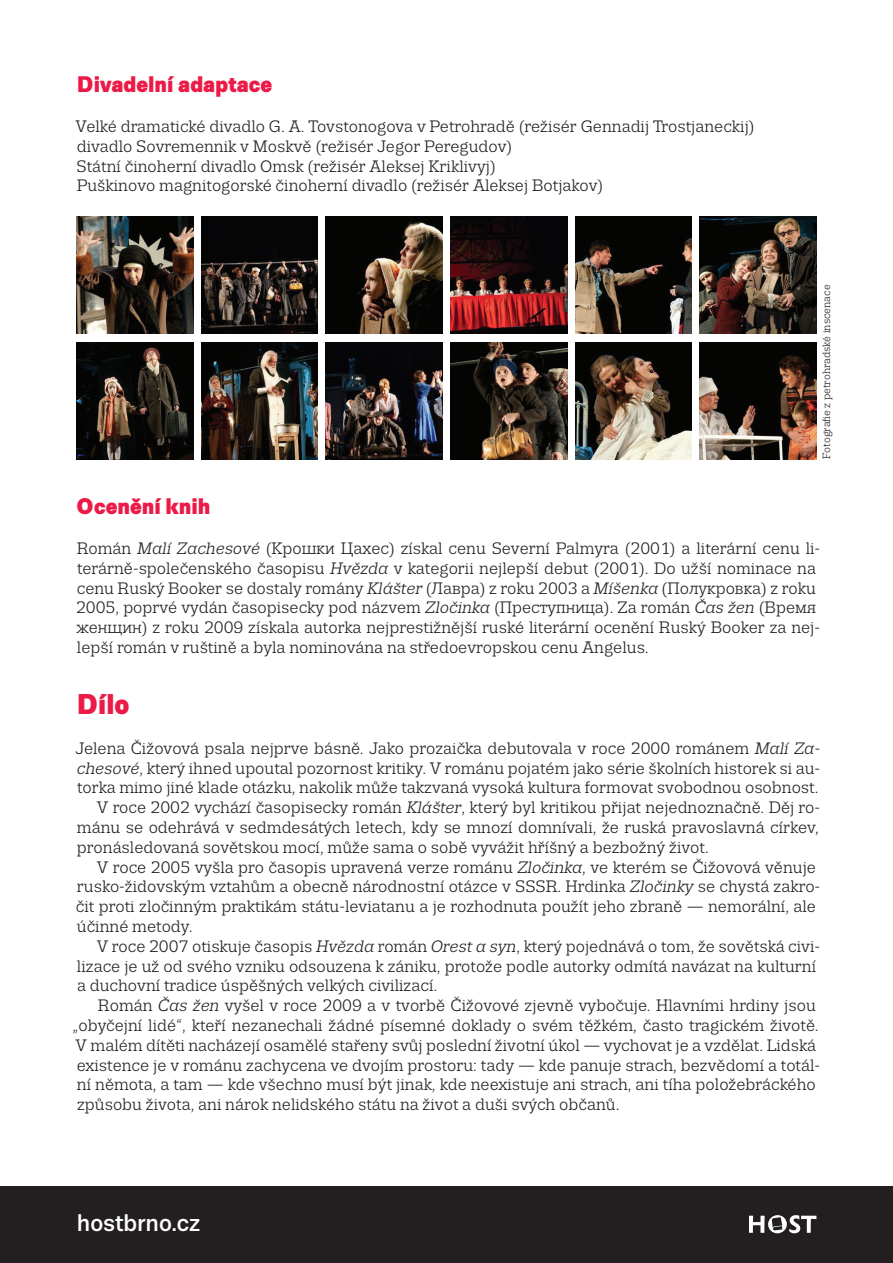
<style>
.page{position:relative;width:893px;height:1263px;background:#fff}
.page>*{position:absolute;margin:0;border:0;box-sizing:border-box;transform-origin:0 0}
.t1{font:900 28.5px "Trivia Sans";color:#ec1a47}
.t2{font:500 24px "Trivia Sans";color:#fff}
.t3{font:900 22.5px "Trivia Sans";color:#ec1a47}
.t4{font:16.5px/19.8px "Trivia Slab";color:#231f20}
.t5{font:10.5px "Trivia Slab";color:#231f20}
.s1{font-style:italic}
</style>
<div class="page">
<div style="left:0;top:1186px;width:893px;height:77px;background:#231f20"></div>
<svg style="left:749px;top:1215px;width:67px;height:18px"></svg>
<img style="left:77px;top:217px;width:116px;height:116px">
<img style="left:77px;top:343px;width:116px;height:116px">
<img style="left:201px;top:217px;width:117px;height:116px">
<img style="left:201px;top:343px;width:117px;height:116px">
<img style="left:326px;top:217px;width:116px;height:116px">
<img style="left:326px;top:343px;width:116px;height:116px">
<img style="left:451px;top:217px;width:116px;height:116px">
<img style="left:451px;top:343px;width:116px;height:116px">
<img style="left:575px;top:217px;width:117px;height:116px">
<img style="left:575px;top:343px;width:117px;height:116px">
<img style="left:700px;top:217px;width:116px;height:116px">
<img style="left:700px;top:343px;width:116px;height:116px">
<h3 class="t3" style="left:77px;top:72px;width:197px">Divadelní adaptace</h3>
<p class="t4" style="left:76px;top:117px;width:681px">Velké dramatické divadlo G. A. Tovstonogova v Petrohradě (režisér Gennadij Trostjaneckij) divadlo Sovremennik v Moskvě (režisér Jegor Peregudov)<br>Státní činoherní divadlo Omsk (režisér Aleksej Kriklivyj)<br>Puškinovo magnitogorské činoherní divadlo (režisér Aleksej Botjakov)</p>
<p class="t5" style="left:821px;top:459px;width:175px;rotate:-90deg">Fotografie z petrohradské inscenace</p>
<h3 class="t3" style="left:76px;top:494px;width:136px">Ocenění knih</h3>
<p class="t4" style="left:76px;top:539px;width:746px">Román <span class="s1">Malí Zachesové</span> (Крошки Цахес) získal cenu Severní Palmyra (2001) a literární cenu li&shy;terárně-společenského časopisu <span class="s1">Hvězda</span> v kategorii nejlepší debut (2001). Do užší nominace na cenu Ruský Booker se dostaly romány <span class="s1">Klášter</span> (Лавра) z roku 2003 a <span class="s1">Míšenka</span> (Полукровка) z roku 2005, poprvé vydán časopisecky pod názvem <span class="s1">Zločinka</span> (Преступница). Za román <span class="s1">Čas žen</span> (Время женщин) z roku 2009 získala autorka nejprestižnější ruské literární ocenění Ruský Booker za nej&shy;lepší román v ruštině a byla nominována na středoevropskou cenu Angelus.</p>
<h1 class="t1" style="left:77px;top:688px;width:54px">Dílo</h1>
<p class="t4" style="left:75px;top:738px;width:746px">Jelena Čižovová psala nejprve básně. Jako prozaička debutovala v roce 2000 románem <span class="s1">Malí Za-</span></p>
<p class="t4" style="left:77px;top:758px;width:745px"><span class="s1">chesové</span>, který ihned upoutal pozornost kritiky. V románu pojatém jako série školních historek si au-</p>
<p class="t4" style="left:77px;top:778px;width:743px">torka mimo jiné klade otázku, nakolik může takzvaná vysoká kultura formovat svobodnou osobnost.</p>
<p class="t4" style="left:97px;top:798px;width:725px">V roce 2002 vychází časopisecky román <span class="s1">Klášter</span>, který byl kritikou přijat nejednoznačně. Děj ro-</p>
<p class="t4" style="left:77px;top:818px;width:743px">mánu se odehrává v sedmdesátých letech, kdy se mnozí domnívali, že ruská pravoslavná církev,</p>
<p class="t4" style="left:77px;top:837px;width:633px">pronásledovaná sovětskou mocí, může sama o sobě vyvážit hříšný a bezbožný život.</p>
<p class="t4" style="left:97px;top:857px;width:721px">V roce 2005 vyšla pro časopis upravená verze románu <span class="s1">Zločinka</span>, ve kterém se Čižovová věnuje</p>
<p class="t4" style="left:77px;top:877px;width:745px">rusko-židovským vztahům a obecně národnostní otázce v SSSR. Hrdinka <span class="s1">Zločinky</span> se chystá zakro-</p>
<p class="t4" style="left:76px;top:897px;width:742px">čit proti zločinným praktikám státu-leviatanu a je rozhodnuta použít jeho zbraně — nemorální, ale</p>
<p class="t4" style="left:77px;top:917px;width:117px">účinné metody.</p>
<p class="t4" style="left:97px;top:936px;width:725px">V roce 2007 otiskuje časopis <span class="s1">Hvězda</span> román <span class="s1">Orest a syn</span>, který pojednává o tom, že sovětská civi-</p>
<p class="t4" style="left:77px;top:956px;width:741px">lizace je už od svého vzniku odsouzena k zániku, protože podle autorky odmítá navázat na kulturní</p>
<p class="t4" style="left:77px;top:976px;width:362px">a duchovní tradice úspěšných velkých civilizací.</p>
<p class="t4" style="left:98px;top:996px;width:719px">Román <span class="s1">Čas žen</span> vyšel v roce 2009 a v tvorbě Čižovové zjevně vybočuje. Hlavními hrdiny jsou</p>
<p class="t4" style="left:73px;top:1016px;width:747px">„obyčejní lidé“, kteří nezanechali žádné písemné doklady o svém těžkém, často tragickém životě.</p>
<p class="t4" style="left:76px;top:1035px;width:742px">V malém dítěti nacházejí osamělé stařeny svůj poslední životní úkol — vychovat je a vzdělat. Lidská</p>
<p class="t4" style="left:77px;top:1055px;width:745px">existence je v románu zachycena ve dvojím prostoru: tady — kde panuje strach, bezvědomí a totál-</p>
<p class="t4" style="left:77px;top:1075px;width:740px">ní němota, a tam — kde všechno musí být jinak, kde neexistuje ani strach, ani tíha položebráckého</p>
<p class="t4" style="left:77px;top:1095px;width:544px">způsobu života, ani nárok nelidského státu na život a duši svých občanů.</p>
<h2 class="t2" style="left:77px;top:1210px;width:125px">hostbrno.cz</h2>
</div>
